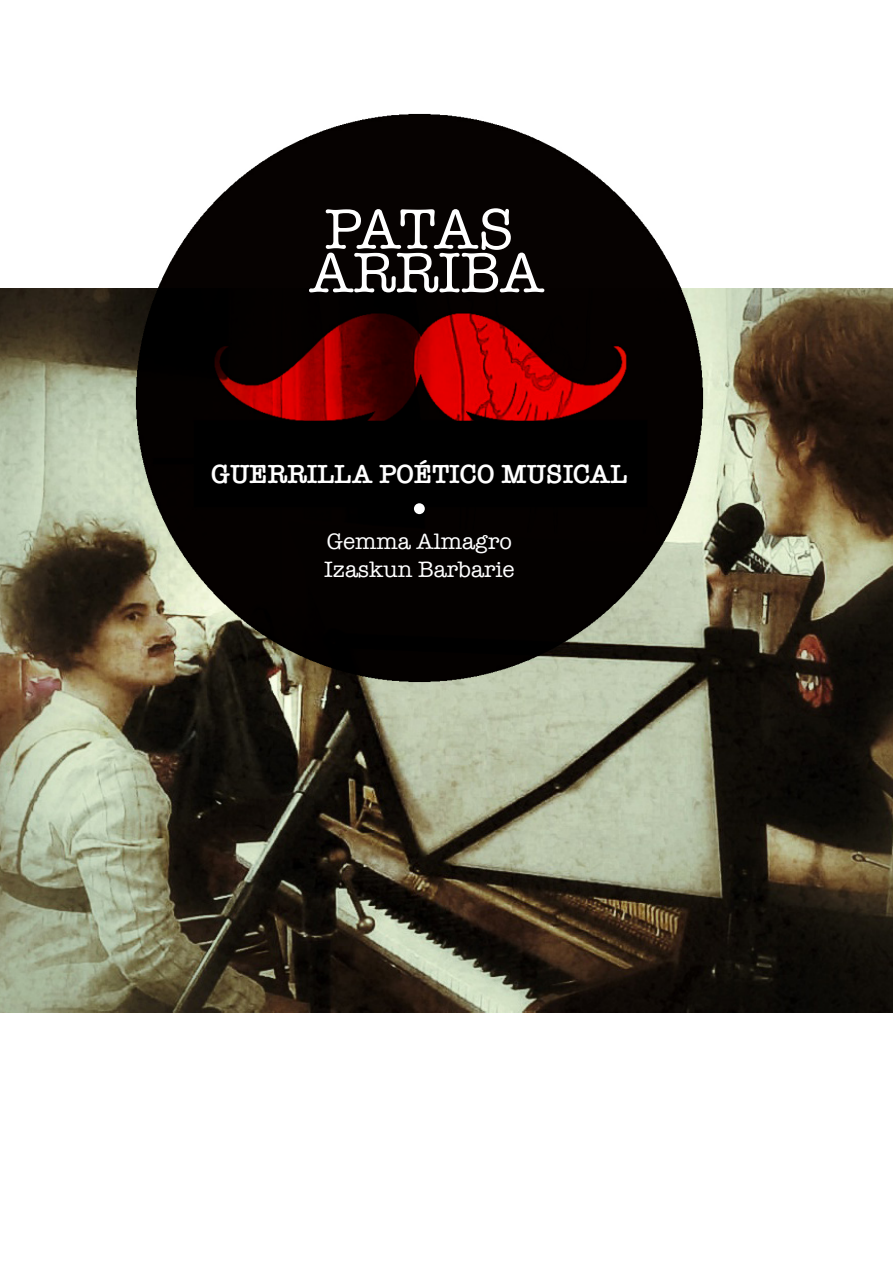
<style>
.page{position:relative;width:893px;height:1263px;background:#fff}
.page>*{position:absolute;margin:0;border:0;box-sizing:border-box;transform-origin:0 0}
.t1{font:58.5px "American Typewriter";color:#fff}
.t2{font:600 27px "American Typewriter";color:#fff}
.t3{font:22.95px "American Typewriter";color:#fff}
</style>
<div class="page">
<img style="left:0;top:288px;width:893px;height:725px">
<img style="left:121px;top:113px;width:597px;height:583px">
<div style="left:414px;top:503px;width:11px;height:11px;background:#fff;border-radius:50%"></div>
<p class="t1" style="left:325px;top:184px;width:191px">PATAS</p>
<p class="t1" style="left:309px;top:228px;width:236px">ARRIBA</p>
<p class="t2" style="left:211px;top:454px;width:418px">GUERRILLA POÉTICO MUSICAL</p>
<p class="t3" style="left:327px;top:524px;width:187px">Gemma Almagro</p>
<p class="t3" style="left:324px;top:552px;width:192px">Izaskun Barbarie</p>
</div>
